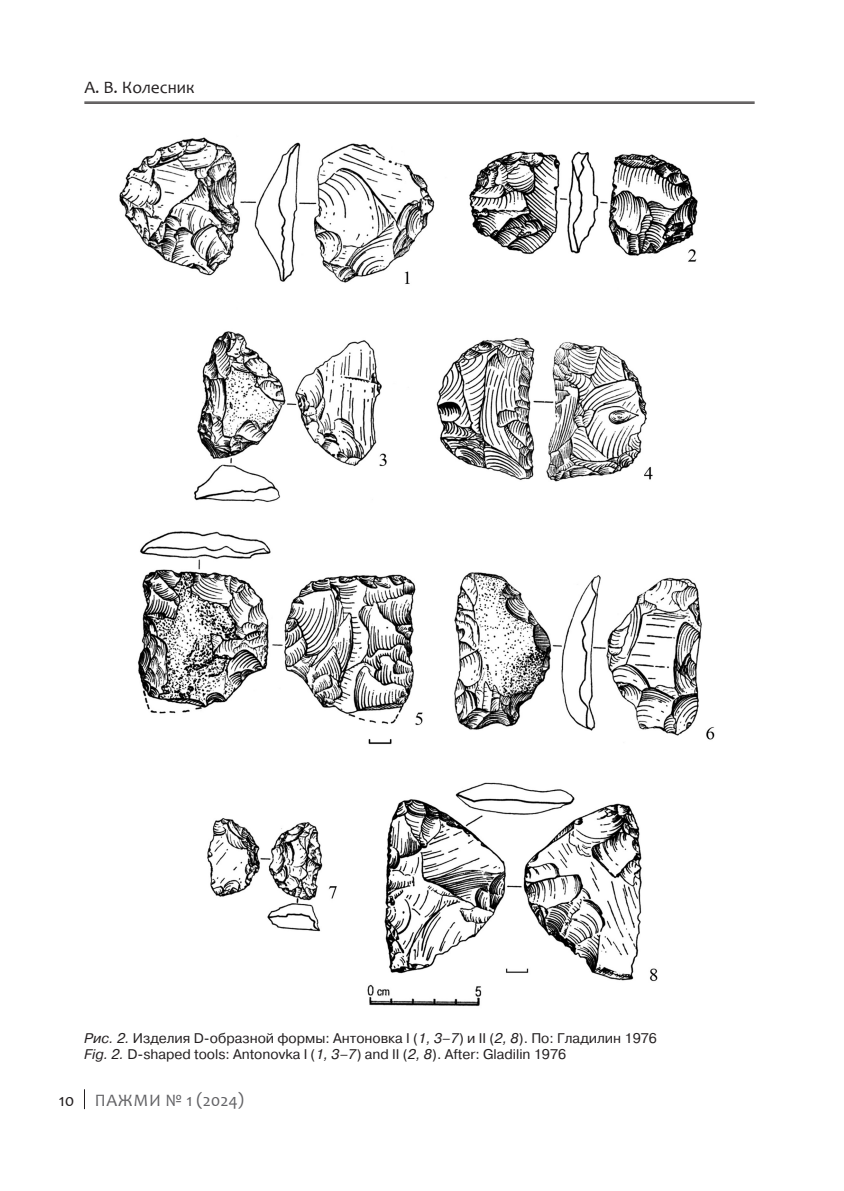
<style>
.page{position:relative;width:844px;height:1191px;background:#fff}
.page>*{position:absolute;margin:0;border:0;box-sizing:border-box;transform-origin:0 0}
.t1{font:17.5px "Candara";letter-spacing:.02em;color:#636366}
.t2{font:17.5px "Candara";color:#231f20}
.t3{font:14px/15.8px "Pragmatica";color:#231f20}
.s1{font-style:italic}
.s2{color:#231f20}
</style>
<div class="page">
<svg style="left:84px;top:1089px;width:1px;height:20px"></svg>
<hr style="left:84px;top:102px;width:670px;height:1px;background:#231f20">
<hr style="left:84px;top:103px;width:670px;height:1px;background:#231f20">
<img style="left:119px;top:137px;width:596px;height:869px">
<p class="t2" style="left:84px;top:77px;width:112px">А. В. Колесник</p>
<p class="t3" style="left:84px;top:1030px;width:574px"><span class="s1">Рис. 2.</span> Изделия D-образной формы: Антоновка I (<span class="s1">1, 3–7</span>) и II (<span class="s1">2, 8</span>). По: Гладилин 1976<br><span class="s1">Fig. 2.</span> D-shaped tools: Antonovka I (<span class="s1">1, 3–7</span>) and II (<span class="s1">2, 8</span>). After: Gladilin 1976</p>
<p class="t1" style="left:59px;top:1088px;width:187px"><span class="s2">10</span> ПАЖМИ № 1 (2024)</p>
</div>
